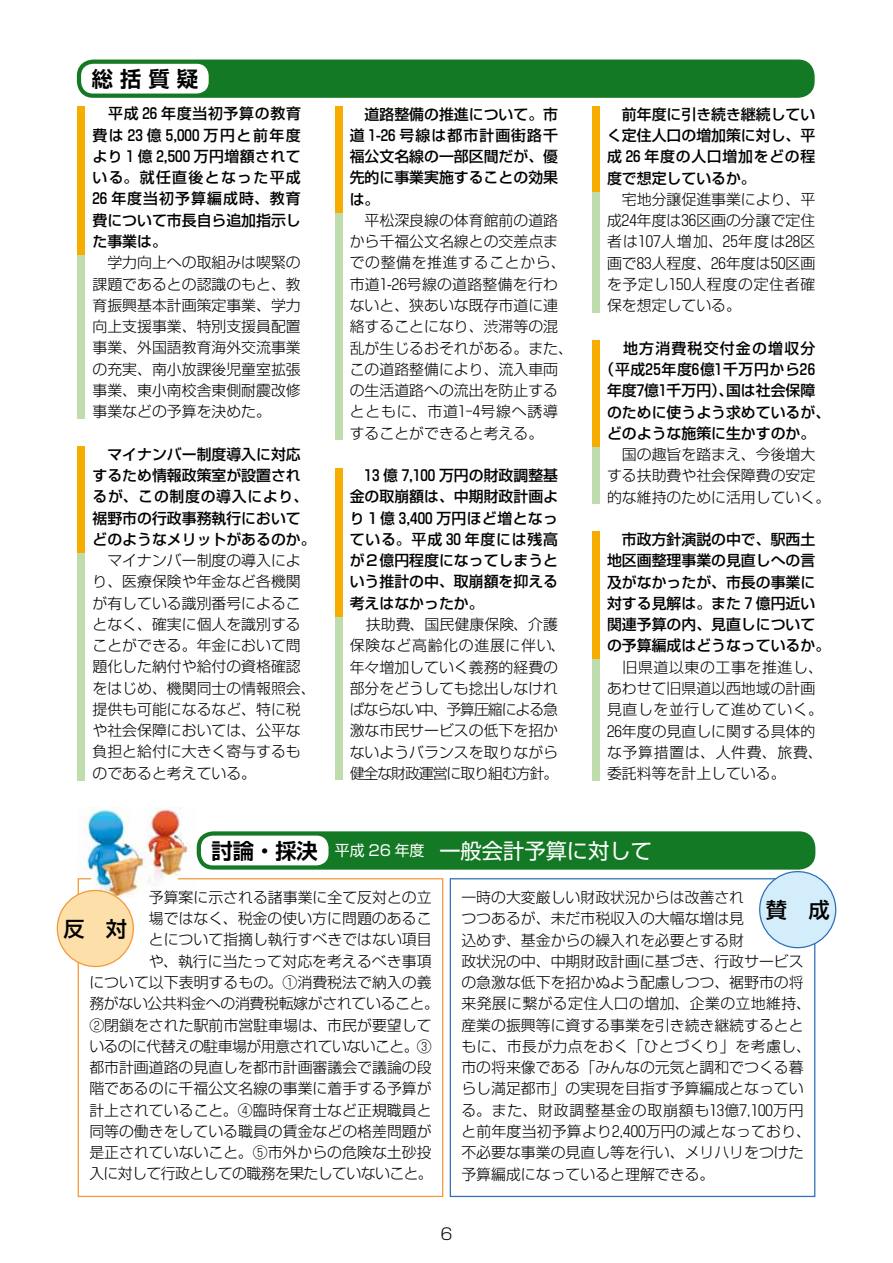
<style>
.page{position:relative;width:893px;height:1263px;background:#fff}
.page>*{position:absolute;margin:0;border:0;box-sizing:border-box;transform-origin:0 0}
.t1{font:21.3px "Shin Go Pro";color:#fff}
.t2{font:700 21.3px "Shin Go Pro De";letter-spacing:.335em;color:#000}
.t3{font:500 21.3px "Shin Go Pro";color:#000}
.t4{font:300 15.9px "Shin Go Pro";color:#000}
.t5{font:300 14.85px/21.3px "Shin Go Pro";color:#000}
.t6{font:500 14.85px/21.3px "Shin Go Pro";color:#000;text-align:justify}
.t7{font:300 14.85px "Shin Go Pro";letter-spacing:-.04em;color:#000}
.t8{font:300 14.85px "Shin Go Pro";letter-spacing:-.02em;color:#000}
.t9{font:500 14.85px "Shin Go Pro";letter-spacing:.04em;color:#000}
.t10{font:500 14.85px "Shin Go Pro";letter-spacing:.085em;color:#000}
.s1{font-size:14.85px}
</style>
<div class="page">
<img style="left:78px;top:808px;width:117px;height:69px">
<div style="left:450px;top:878px;width:365px;height:319px;border:1px solid #3071b9"></div>
<div style="left:77px;top:60px;width:738px;height:38px;background:#147924;border-radius:16px"></div>
<div style="left:197px;top:831px;width:618px;height:39px;background:#147924;border-radius:16px"></div>
<div style="left:81px;top:64px;width:128px;height:30px;background:#fff;border-radius:12px"></div>
<div style="left:201px;top:836px;width:127px;height:29px;background:#fff;border-radius:12px"></div>
<div style="left:760px;top:872px;width:76px;height:76px;background:#d3edfb;border-radius:50%"></div>
<div style="left:759px;top:871px;width:77px;height:77px;border:1px solid #3071b9;border-radius:50%"></div>
<svg style="left:77px;top:877px;width:367px;height:321px"></svg>
<div style="left:57px;top:890px;width:76px;height:76px;background:#fddfa9;border-radius:50%"></div>
<div style="left:57px;top:890px;width:77px;height:77px;border:1px solid #f39939;border-radius:50%"></div>
<div style="left:78px;top:255px;width:7px;height:164px;background:#bfdcad"></div>
<div style="left:335px;top:213px;width:7px;height:227px;background:#bfdcad"></div>
<div style="left:592px;top:191px;width:8px;height:122px;background:#bfdcad"></div>
<div style="left:592px;top:446px;width:8px;height:58px;background:#bfdcad"></div>
<div style="left:78px;top:553px;width:7px;height:227px;background:#bfdcad"></div>
<div style="left:335px;top:617px;width:7px;height:163px;background:#bfdcad"></div>
<div style="left:592px;top:659px;width:8px;height:121px;background:#bfdcad"></div>
<div style="left:78px;top:106px;width:7px;height:149px;background:#f7ac00"></div>
<div style="left:335px;top:106px;width:7px;height:107px;background:#f7ac00"></div>
<div style="left:592px;top:106px;width:8px;height:85px;background:#f7ac00"></div>
<div style="left:592px;top:340px;width:8px;height:106px;background:#f7ac00"></div>
<div style="left:78px;top:446px;width:7px;height:107px;background:#f7ac00"></div>
<div style="left:335px;top:468px;width:7px;height:149px;background:#f7ac00"></div>
<div style="left:592px;top:531px;width:8px;height:128px;background:#f7ac00"></div>
<h1 class="t2" style="left:92px;top:61px;width:108px">総括質疑</h1>
<p class="t6" style="left:92px;top:101px;width:210px">　平成 26 年度当初予算の教育費は 23 億 5,000 万円と前年度より１億 2,500 万円増額されている。就任直後となった平成26 年度当初予算編成時、教育費について市長自ら追加指示した事業は。</p>
<p class="t5" style="left:92px;top:250px;width:210px;text-align:justify">　学力向上への取組みは喫緊の課題であるとの認識のもと、教育振興基本計画策定事業、学力向上支援事業、特別支援員配置事業、外国語教育海外交流事業の充実、南小放課後児童室拡張事業、東小南校舎東側耐震改修事業などの予算を決めた。</p>
<p class="t6" style="left:92px;top:442px;width:225px;text-align:left">　マイナンバー制度導入に対応するため情報政策室が設置されるが、この制度の導入により、裾野市の行政事務執行においてどのようなメリットがあるのか。</p>
<p class="t5" style="left:92px;top:548px;width:225px">　マイナンバー制度の導入により、医療保険や年金など各機関が有している識別番号によることなく、確実に個人を識別することができる。年金において問題化した納付や給付の資格確認をはじめ、機関同士の情報照会、提供も可能になるなど、特に税や社会保障においては、公平な負担と給付に大きく寄与するものであると考えている。</p>
<p class="t6" style="left:350px;top:102px;width:210px">　道路整備の推進について。市道 1 -26 号線は都市計画街路千福公文名線の一部区間だが、優先的に事業実施することの効果は。</p>
<p class="t5" style="left:350px;top:208px;width:225px">　平松深良線の体育館前の道路から千福公文名線との交差点までの整備を推進することから、市道１ -26号線の道路整備を行わないと、狭あいな既存市道に連絡することになり、渋滞等の混乱が生じるおそれがある。また、この道路整備により、流入車両の生活道路への流出を防止するとともに、市道1-4号線へ誘導することができると考える。</p>
<p class="t6" style="left:350px;top:463px;width:210px;text-indent:15px">1 3 億 7,1 00 万円の財政調整基金の取崩額は、中期財政計画より１億 3,400 万円ほど増となっている。平成 30 年度には残高が２億円程度になってしまうという推計の中、取崩額を抑える考えはなかったか。</p>
<p class="t5" style="left:350px;top:612px;width:217px">　扶助費、国民健康保険、介護保険など高齢化の進展に伴い、年々増加していく義務的経費の部分をどうしても捻出しなければならない中、予算圧縮による急激な市民サービスの低下を招かないようバランスを取りながら健全な財政運営に取り組む方針。</p>
<p class="t6" style="left:607px;top:102px;width:210px">　前年度に引き続き継続していく定住人口の増加策に対し、平成 26 年度の人口増加をどの程度で想定しているか。</p>
<p class="t5" style="left:607px;top:187px;width:210px;text-align:justify">　宅地分譲促進事業により、平成24年度は36区画の分譲で定住者は107人増加、25年度は28区画で83人程度、26年度は50区画を予定し150人程度の定住者確保を想定している。</p>
<p class="t10" style="left:607px;top:336px;width:210px">　地方消費税交付金の増収分</p>
<p class="t9" style="left:600px;top:357px;width:217px">（平成25年度６億１千万円から26</p>
<p class="t6" style="left:607px;top:378px;width:210px">年度７億１千万円）、国は社会保障</p>
<p class="t6" style="left:607px;top:399px;width:225px">のために使うよう求めているが、</p>
<p class="t6" style="left:607px;top:421px;width:210px">どのような施策に生かすのか。</p>
<p class="t5" style="left:607px;top:442px;width:225px">　国の趣旨を踏まえ、今後増大する扶助費や社会保障費の安定的な維持のために活用していく。</p>
<p class="t6" style="left:607px;top:527px;width:225px;text-align:left">　市政方針演説の中で、駅西土地区画整理事業の見直しへの言及がなかったが、市長の事業に対する見解は。また７億円近い関連予算の内、見直しについての予算編成はどうなっているか。</p>
<p class="t5" style="left:607px;top:655px;width:217px">　旧県道以東の工事を推進し、あわせて旧県道以西地域の計画見直しを並行して進めていく。<br>26年度の見直しに関する具体的な予算措置は、人件費、旅費、委託料等を計上している。</p>
<h1 class="t2" style="left:212px;top:833px;width:108px">討論・採決</h1>
<h1 class="t1" style="left:335px;top:833px;width:319px"><span class="s1">平成 26 年度　</span>一般会計予算に対して</h1>
<p class="t5" style="left:149px;top:885px;width:284px">予算案に示される諸事業に全て反対との立</p>
<p class="t5" style="left:149px;top:906px;width:284px">場ではなく、税金の使い方に問題のあるこ</p>
<p class="t5" style="left:149px;top:927px;width:284px">とについて指摘し執行すべきではない項目</p>
<p class="t5" style="left:149px;top:949px;width:284px">や、執行に当たって対応を考えるべき事項</p>
<p class="t5" style="left:89px;top:970px;width:344px">について以下表明するもの。①消費税法で納入の義</p>
<p class="t8" style="left:89px;top:991px;width:351px">務がない公共料金への消費税転嫁がされていること。</p>
<p class="t5" style="left:89px;top:1012px;width:344px">②閉鎖をされた駅前市営駐車場は、市民が要望して</p>
<p class="t7" style="left:89px;top:1034px;width:344px">いるのに代替えの駐車場が用意されていないこと。③</p>
<p class="t5" style="left:89px;top:1055px;width:344px">都市計画道路の見直しを都市計画審議会で議論の段</p>
<p class="t5" style="left:89px;top:1076px;width:344px">階であるのに千福公文名線の事業に着手する予算が</p>
<p class="t5" style="left:89px;top:1097px;width:344px">計上されていること。④臨時保育士など正規職員と</p>
<p class="t5" style="left:89px;top:1119px;width:344px">同等の働きをしている職員の賃金などの格差問題が</p>
<p class="t5" style="left:89px;top:1140px;width:344px">是正されていないこと。⑤市外からの危険な土砂投</p>
<p class="t7" style="left:89px;top:1161px;width:345px">入に対して行政としての職務を果たしていないこと。</p>
<h1 class="t3" style="left:63px;top:911px;width:65px">反　対</h1>
<p class="t5" style="left:461px;top:885px;width:351px">一時の大変厳しい財政状況からは改善され<br>つつあるが、未だ市税収入の大幅な増は見<br>込めず、基金からの繰入れを必要とする財<br>政状況の中、中期財政計画に基づき、行政サービスの急激な低下を招かぬよう配慮しつつ、裾野市の将来発展に繋がる定住人口の増加、企業の立地維持、産業の振興等に資する事業を引き続き継続するとともに、市長が力点をおく「ひとづくり」を考慮し、市の将来像である「みんなの元気と調和でつくる暮らし満足都市」の実現を目指す予算編成となっている。また、財政調整基金の取崩額も13億7,100万円と前年度当初予算より2,400万円の減となっており、不必要な事業の見直し等を行い、メリハリをつけた予算編成になっていると理解できる。</p>
<h1 class="t3" style="left:766px;top:892px;width:65px">賛　成</h1>
<p class="t4" style="left:440px;top:1221px;width:14px">6</p>
</div>
